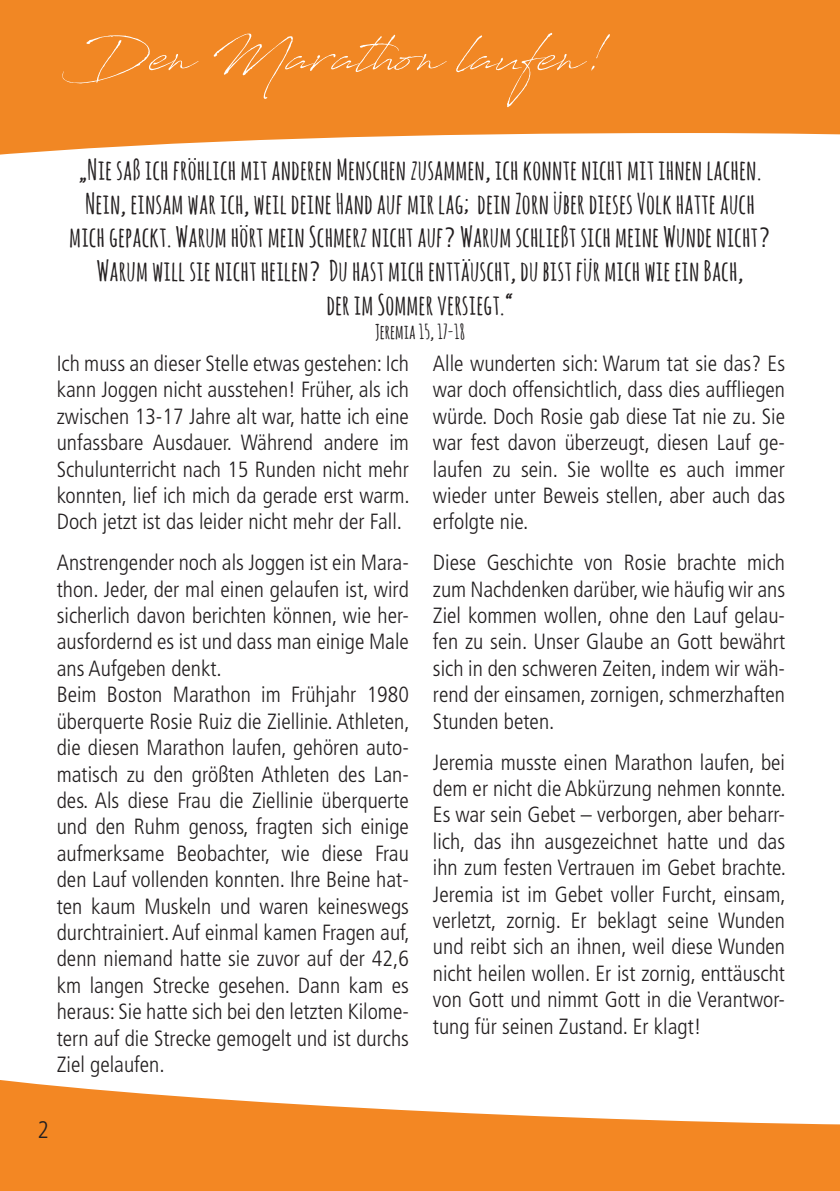
<style>
.page{position:relative;width:840px;height:1191px;background:#fff}
.page>*{position:absolute;margin:0;border:0;box-sizing:border-box;transform-origin:0 0}
.t1{font:56px "Antro Vectra";color:#fff}
.t2{font:700 28px "Amatic SC";color:#231f20}
.t3{font:300 condensed 24px "Frutiger LT Std";color:#231f20}
.t4{font:300 condensed 22px/26.4px "Frutiger LT Std";color:#231f20;text-align:justify}
.t5{font:700 20px "Amatic SC";color:#231f20}
.s1{font-family:"Frutiger LT Std";font-weight:300;font-stretch:condensed}
</style>
<div class="page">
<svg style="left:0;top:1080px;width:839px;height:111px;fill:#f38723"></svg>
<svg style="left:0;top:0;width:839px;height:155px;background:#f2933b"></svg>
<p class="t1" style="left:68px;top:16px;width:541px">Den Marathon laufen!</p>
<p class="t2" style="left:78px;top:150px;width:684px">„Nie saß ich fröhlich mit anderen Menschen zusammen, ich konnte nicht mit ihnen lachen.</p>
<p class="t2" style="left:85px;top:183px;width:671px">Nein, einsam war ich, weil deine Hand auf mir lag; dein Zorn über dieses Volk hatte auch</p>
<p class="t2" style="left:69px;top:217px;width:702px">mich gepackt. Warum hört mein Schmerz nicht auf<span class="s1">?</span> Warum schließt sich meine Wunde nicht<span class="s1">?</span></p>
<p class="t2" style="left:97px;top:251px;width:648px">Warum will sie nicht heilen<span class="s1">?</span> Du hast mich enttäuscht, du bist für mich wie ein Bach,</p>
<p class="t2" style="left:326px;top:284px;width:189px">der im Sommer versiegt.“</p>
<p class="t5" style="left:375px;top:317px;width:91px">Jeremia 15, 17-18</p>
<p class="t4" style="left:57px;top:350px;width:354px">Ich muss an dieser Stelle etwas gestehen: Ich kann Joggen nicht ausstehen! Früher, als ich zwischen 13-17 Jahre alt war, hatte ich eine unfassbare Ausdauer. Während andere im Schulunterricht nach 15 Runden nicht mehr konnten, lief ich mich da gerade erst warm.<br>Doch jetzt ist das leider nicht mehr der Fall.</p>
<p class="t4" style="left:57px;top:550px;width:353px">Anstrengender noch als Joggen ist ein Mara&shy;thon. Jeder, der mal einen gelaufen ist, wird sicherlich davon berichten können, wie her&shy;ausfordernd es ist und dass man einige Male ans Aufgeben denkt.</p>
<p class="t4" style="left:57px;top:682px;width:354px">Beim Boston Marathon im Frühjahr 1980 überquerte Rosie Ruiz die Ziellinie. Athleten, die diesen Marathon laufen, gehören auto&shy;matisch zu den größten Athleten des Lan&shy;des. Als diese Frau die Ziellinie überquerte und den Ruhm genoss, fragten sich einige aufmerksame Beobachter, wie diese Frau den Lauf vollenden konnten. Ihre Beine hat&shy;ten kaum Muskeln und waren keineswegs durchtrainiert. Auf einmal kamen Fragen auf, denn niemand hatte sie zuvor auf der 42,6 km langen Strecke gesehen. Dann kam es heraus: Sie hatte sich bei den letzten Kilome&shy;tern auf die Strecke gemogelt und ist durchs Ziel gelaufen.</p>
<p class="t4" style="left:432px;top:350px;width:353px">Alle wunderten sich: Warum tat sie das? Es war doch offensichtlich, dass dies auffliegen würde. Doch Rosie gab diese Tat nie zu. Sie war fest davon überzeugt, diesen Lauf ge&shy;laufen zu sein. Sie wollte es auch immer wieder unter Beweis stellen, aber auch das erfolgte nie.</p>
<p class="t4" style="left:432px;top:550px;width:353px">Diese Geschichte von Rosie brachte mich zum Nachdenken darüber, wie häufig wir ans Ziel kommen wollen, ohne den Lauf gelau&shy;fen zu sein. Unser Glaube an Gott bewährt sich in den schweren Zeiten, indem wir wäh&shy;rend der einsamen, zornigen, schmerzhaften Stunden beten.</p>
<p class="t4" style="left:432px;top:749px;width:354px">Jeremia musste einen Marathon laufen, bei dem er nicht die Abkürzung nehmen konnte.<br>Es war sein Gebet – verborgen, aber beharr&shy;lich, das ihn ausgezeichnet hatte und das ihn zum festen Vertrauen im Gebet brachte.<br>Jeremia ist im Gebet voller Furcht, einsam, verletzt, zornig. Er beklagt seine Wunden und reibt sich an ihnen, weil diese Wunden nicht heilen wollen. Er ist zornig, enttäuscht von Gott und nimmt Gott in die Verantwor&shy;tung für seinen Zustand. Er klagt!</p>
<p class="t3" style="left:38px;top:1116px;width:13px">2</p>
</div>
